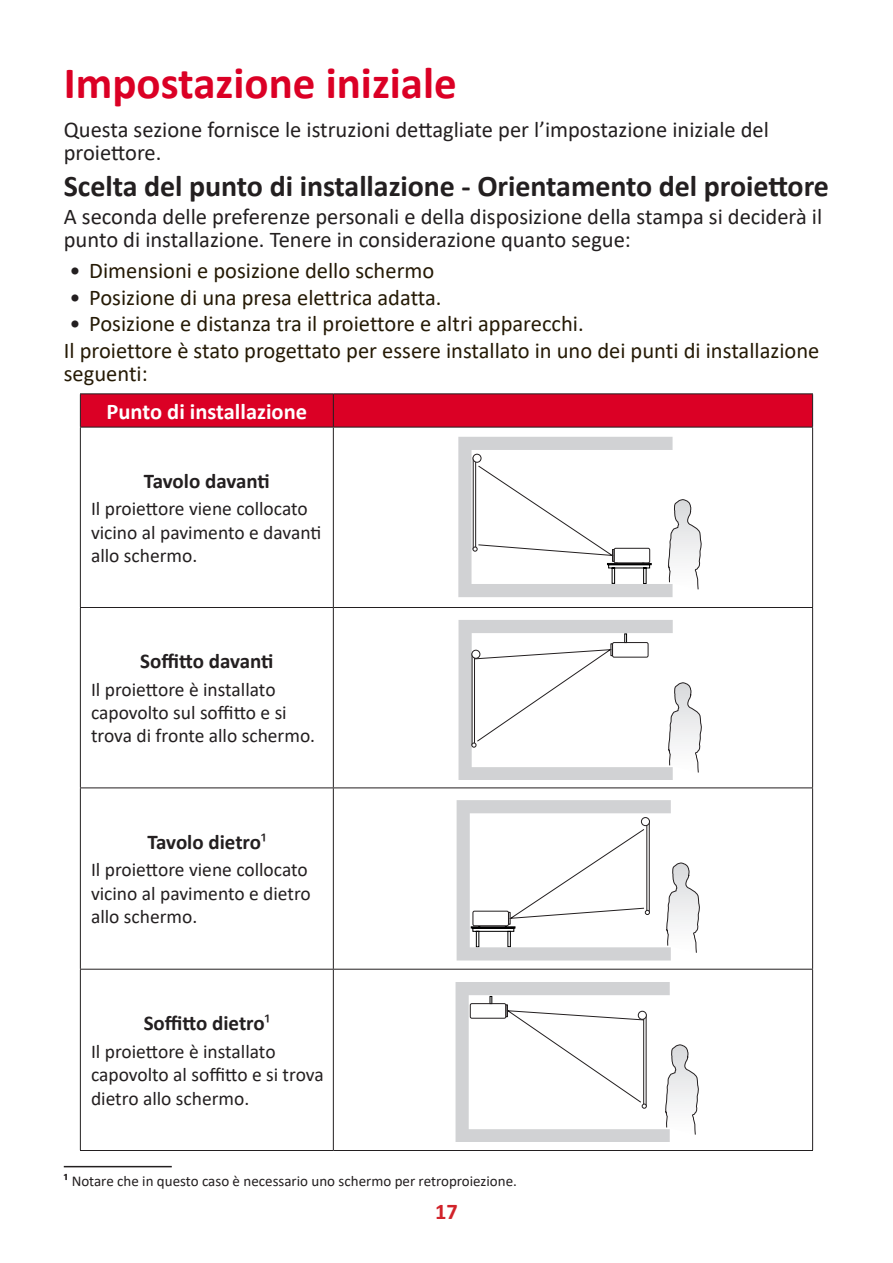
<style>
.page{position:relative;width:893px;height:1263px;background:#fff}
.page>*{position:absolute;margin:0;border:0;box-sizing:border-box;transform-origin:0 0}
.Heading_1{font:700 45px "Calibri";color:#db0025}
.Heading_2{font:700 30px "Calibri";letter-spacing:-.005em;color:#231f20}
.Body{font:22.5px/22.5px "Calibri";color:#231f20}
.Body-2{font:22.5px/22.5px "Calibri";color:#251a05}
.Table-Header{font:700 22.5px "Calibri";color:#fff}
.t1{font:700 22.5px "Calibri";color:#d1232a}
.Table-Menu{font:700 21px "Calibri";color:#231f20}
.Table-Body{font:19.5px/23.4px "Calibri";color:#231f20}
.t2{font:15px "Calibri";color:#231f20}
.s1{color:#231f20}
.s2{font-weight:400}
.s3{font-weight:700;font-size:16.5px}
</style>
<div class="page">
<div style="left:81px;top:394px;width:731px;height:33px;background:#db0025"></div>
<hr style="left:80px;top:393px;width:253px;height:1px;background:#231f20">
<hr style="left:80px;top:394px;width:1px;height:33px;background:#231f20">
<hr style="left:333px;top:393px;width:480px;height:1px;background:#231f20">
<hr style="left:333px;top:394px;width:1px;height:33px;background:#231f20">
<hr style="left:812px;top:394px;width:1px;height:33px;background:#231f20">
<hr style="left:80px;top:427px;width:253px;height:1px;background:#231f20">
<hr style="left:80px;top:427px;width:1px;height:180px;background:#231f20">
<hr style="left:333px;top:427px;width:480px;height:1px;background:#231f20">
<hr style="left:333px;top:427px;width:1px;height:180px;background:#231f20">
<hr style="left:812px;top:427px;width:1px;height:180px;background:#231f20">
<hr style="left:80px;top:607px;width:253px;height:1px;background:#231f20">
<hr style="left:80px;top:608px;width:1px;height:179px;background:#231f20">
<hr style="left:333px;top:607px;width:480px;height:1px;background:#231f20">
<hr style="left:333px;top:608px;width:1px;height:179px;background:#231f20">
<hr style="left:812px;top:608px;width:1px;height:179px;background:#231f20">
<hr style="left:80px;top:787px;width:253px;height:1px;background:#231f20">
<hr style="left:80px;top:788px;width:1px;height:181px;background:#231f20">
<hr style="left:333px;top:787px;width:480px;height:1px;background:#231f20">
<hr style="left:333px;top:788px;width:1px;height:181px;background:#231f20">
<hr style="left:812px;top:788px;width:1px;height:181px;background:#231f20">
<hr style="left:80px;top:969px;width:253px;height:1px;background:#231f20">
<hr style="left:80px;top:969px;width:1px;height:181px;background:#231f20">
<hr style="left:333px;top:969px;width:480px;height:1px;background:#231f20">
<hr style="left:333px;top:969px;width:1px;height:181px;background:#231f20">
<hr style="left:812px;top:969px;width:1px;height:181px;background:#231f20">
<hr style="left:80px;top:1150px;width:253px;height:1px;background:#231f20">
<hr style="left:333px;top:1150px;width:480px;height:1px;background:#231f20">
<svg style="left:458px;top:437px;width:243px;height:160px"></svg>
<div style="left:614px;top:548px;width:36px;height:15px;border:1px solid #231f20;border-radius:2px"></div>
<svg style="left:458px;top:620px;width:244px;height:159px"></svg>
<div style="left:612px;top:642px;width:36px;height:15px;border:1px solid #231f20;border-radius:2px"></div>
<svg style="left:457px;top:800px;width:243px;height:160px"></svg>
<div style="left:473px;top:911px;width:36px;height:15px;border:1px solid #231f20;border-radius:2px"></div>
<svg style="left:455px;top:982px;width:244px;height:160px"></svg>
<div style="left:470px;top:1003px;width:36px;height:15px;border:1px solid #231f20;border-radius:2px"></div>
<hr style="left:64px;top:1166px;width:108px;height:1px;background:#231f20">
<p class="Heading_1" style="left:64px;top:51px;width:395px">Impostazione iniziale</p>
<p class="Body" style="left:64px;top:118px;width:707px">Questa sezione fornisce le istruzioni dettagliate per l’impostazione iniziale del proiettore.</p>
<p class="Heading_2" style="left:64px;top:165px;width:767px">Scelta del punto di installazione - Orientamento del proiettore</p>
<p class="Body" style="left:64px;top:205px;width:760px">A seconda delle preferenze personali e della disposizione della stampa si deciderà il punto di installazione. Tenere in considerazione quanto segue:</p>
<p class="Body-2" style="left:70px;top:259px;width:366px"><span class="s1">•</span> Dimensioni e posizione dello schermo</p>
<p class="Body-2" style="left:70px;top:285px;width:374px"><span class="s1">•</span> Posizione di una presa elettrica adatta.</p>
<p class="Body-2" style="left:70px;top:312px;width:516px"><span class="s1">•</span> Posizione e distanza tra il proiettore e altri apparecchi.</p>
<p class="Body-2" style="left:64px;top:339px;width:757px">Il proiettore è stato progettato per essere installato in uno dei punti di installazione seguenti:</p>
<p class="Table-Header" style="left:107px;top:395px;width:202px">Punto di installazione</p>
<p class="Table-Menu" style="left:144px;top:466px;width:127px">Tavolo davanti</p>
<p class="Table-Body" style="left:91px;top:497px;width:232px">Il proiettore viene collocato vicino al pavimento e davanti allo schermo.</p>
<p class="Table-Menu" style="left:140px;top:646px;width:135px">Soffitto davanti</p>
<p class="Table-Body" style="left:91px;top:677px;width:226px">Il proiettore è installato capovolto sul soffitto e si trova di fronte allo schermo.</p>
<p class="Table-Menu" style="left:147px;top:827px;width:120px">Tavolo dietro<span class="s2">1</span></p>
<p class="Table-Body" style="left:91px;top:858px;width:221px">Il proiettore viene collocato vicino al pavimento e dietro allo schermo.</p>
<p class="Table-Menu" style="left:144px;top:1008px;width:126px">Soffitto dietro<span class="s2">¹</span></p>
<p class="Table-Body" style="left:91px;top:1039px;width:234px">Il proiettore è installato capovolto al soffitto e si trova dietro allo schermo.</p>
<p class="t2" style="left:64px;top:1171px;width:455px"><span class="s3">¹</span> Notare che in questo caso è necessario uno schermo per retroproiezione.</p>
<p class="t1" style="left:435px;top:1196px;width:24px">17</p>
</div>
